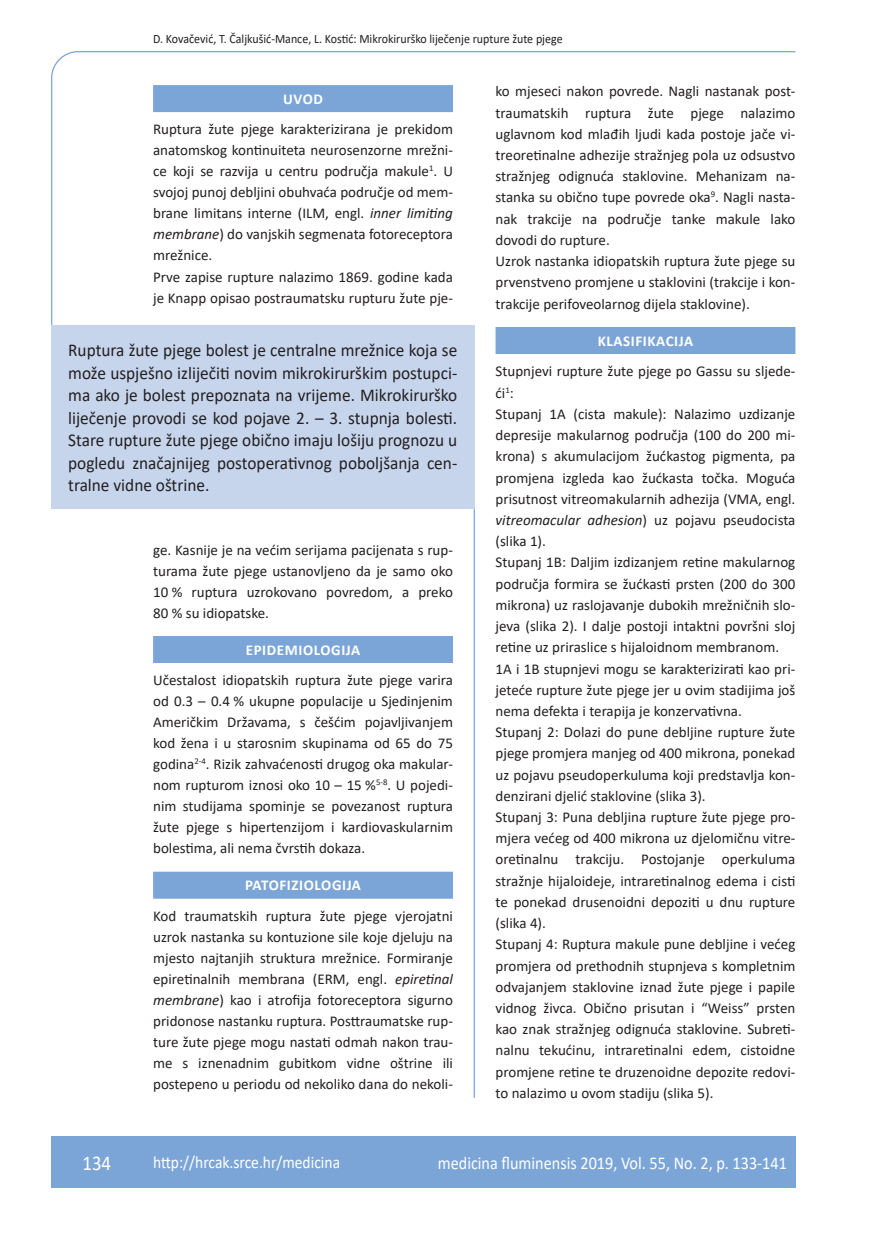
<style>
.page{position:relative;width:872px;height:1234px;background:#fff}
.page>*{position:absolute;margin:0;border:0;box-sizing:border-box;transform-origin:0 0}
.t1{font:21px "Calibri";color:#fff;scale:.9 1}
.anterfile{font:18px/22.5px "Calibri";color:#231f20;text-align:justify;scale:.96 1}
.t2{font:18px "Calibri";color:#fff;scale:.9 1}
.t3{font:17.25px "Calibri";color:#fff;scale:.9 1}
.osnovni_tekst{font:15px/21.1px "Calibri";color:#231f20;text-align:justify}
.naslov_ruler{font:700 15px "Calibri";letter-spacing:.04em;color:#fff}
.glava{font:12.75px "Calibri";color:#231f20;scale:.94 1}
.s1{font-style:italic}
</style>
<div class="page">
<svg style="left:51px;top:51px;width:745px;height:275px"></svg>
<hr style="left:473px;top:509px;width:2px;height:588px;background:#7ca5d7">
<div style="left:51px;top:1135px;width:744px;height:51px;background:#7ca5d7"></div>
<div style="left:153px;top:85px;width:300px;height:27px;background:#7ca5d7"></div>
<div style="left:153px;top:636px;width:300px;height:27px;background:#7ca5d7"></div>
<div style="left:153px;top:871px;width:300px;height:27px;background:#7ca5d7"></div>
<div style="left:495px;top:327px;width:300px;height:27px;background:#7ca5d7"></div>
<div style="left:51px;top:325px;width:423px;height:184px;background:#c6d5ec"></div>
<p class="glava" style="left:153px;top:29px;width:437px">D. Kovačević, T. Čaljkušić-Mance, L. Kostić: Mikrokirurško liječenje rupture žute pjege</p>
<p class="naslov_ruler" style="left:283px;top:88px;width:41px">UVOD</p>
<p class="osnovni_tekst" style="left:153px;top:118px;width:301px">Ruptura žute pjege karakterizirana je prekidom anatomskog kontinuiteta neurosenzorne mrežni&shy;ce koji se razvija u centru područja makule<sup>1</sup>. U svojoj punoj debljini obuhvaća područje od mem&shy;brane limitans interne (ILM, engl. <span class="s1">inner limiting membrane</span>) do vanjskih segmenata fotoreceptora mrežnice.</p>
<p class="osnovni_tekst" style="left:153px;top:265px;width:301px">Prve zapise rupture nalazimo 1869. godine kada je Knapp opisao postraumatsku rupturu žute pje-</p>
<p class="anterfile" style="left:68px;top:338px;width:407px">Ruptura žute pjege bolest je centralne mrežnice koja se može uspješno izliječiti novim mikrokirurškim postupci&shy;ma ako je bolest prepoznata na vrijeme. Mikrokirurško liječenje provodi se kod pojave 2. – 3. stupnja bolesti.<br>Stare rupture žute pjege obično imaju lošiju prognozu u pogledu značajnijeg postoperativnog poboljšanja cen&shy;tralne vidne oštrine.</p>
<p class="osnovni_tekst" style="left:153px;top:538px;width:301px">ge. Kasnije je na većim serijama pacijenata s rup&shy;turama žute pjege ustanovljeno da je samo oko 10 % ruptura uzrokovano povredom, a preko 80 % su idiopatske.</p>
<p class="naslov_ruler" style="left:246px;top:639px;width:116px">EPIDEMIOLOGIJA</p>
<p class="osnovni_tekst" style="left:153px;top:669px;width:301px">Učestalost idiopatskih ruptura žute pjege varira od 0.3 – 0.4 % ukupne populacije u Sjedinjenim Američkim Državama, s češćim pojavljivanjem kod žena i u starosnim skupinama od 65 do 75 godina<sup>2-4</sup>. Rizik zahvaćenosti drugog oka makular&shy;nom rupturom iznosi oko 10 – 15 %<sup>5-8</sup>. U pojedi&shy;nim studijama spominje se povezanost ruptura žute pjege s hipertenzijom i kardiovaskularnim bolestima, ali nema čvrstih dokaza.</p>
<p class="naslov_ruler" style="left:245px;top:874px;width:117px">PATOFIZIOLOGIJA</p>
<p class="osnovni_tekst" style="left:153px;top:904px;width:301px">Kod traumatskih ruptura žute pjege vjerojatni uzrok nastanka su kontuzione sile koje djeluju na mjesto najtanjih struktura mrežnice. Formiranje epiretinalnih membrana (ERM, engl. <span class="s1">epiretinal membrane</span>) kao i atrofija fotoreceptora sigurno pridonose nastanku ruptura. Posttraumatske rup&shy;ture žute pjege mogu nastati odmah nakon trau&shy;me s iznenadnim gubitkom vidne oštrine ili postepeno u periodu od nekoliko dana do nekoli-</p>
<p class="osnovni_tekst" style="left:495px;top:80px;width:301px">ko mjeseci nakon povrede. Nagli nastanak post&shy;traumatskih ruptura žute pjege nalazimo uglavnom kod mlađih ljudi kada postoje jače vi&shy;treoretinalne adhezije stražnjeg pola uz odsustvo stražnjeg odignuća staklovine. Mehanizam na&shy;stanka su obično tupe povrede oka<sup>9</sup>. Nagli nasta&shy;nak trakcije na područje tanke makule lako dovodi do rupture.</p>
<p class="osnovni_tekst" style="left:495px;top:250px;width:301px">Uzrok nastanka idiopatskih ruptura žute pjege su prvenstveno promjene u staklovini (trakcije i kon&shy;trakcije perifoveolarnog dijela staklovine).</p>
<p class="naslov_ruler" style="left:598px;top:330px;width:97px">KLASIFIKACIJA</p>
<p class="osnovni_tekst" style="left:495px;top:360px;width:301px">Stupnjevi rupture žute pjege po Gassu su sljede&shy;ći<sup>1</sup>:</p>
<p class="osnovni_tekst" style="left:495px;top:403px;width:301px">Stupanj 1A (cista makule): Nalazimo uzdizanje depresije makularnog područja (100 do 200 mi&shy;krona) s akumulacijom žućkastog pigmenta, pa promjena izgleda kao žućkasta točka. Moguća prisutnost vitreomakularnih adhezija (VMA, engl. <span class="s1">vitreomacular adhesion</span>) uz pojavu pseudocista (slika 1).</p>
<p class="osnovni_tekst" style="left:495px;top:551px;width:301px">Stupanj 1B: Daljim izdizanjem retine makularnog područja formira se žućkasti prsten (200 do 300 mikrona) uz raslojavanje dubokih mrežničnih slo&shy;jeva (slika 2). I dalje postoji intaktni površni sloj retine uz priraslice s hijaloidnom membranom.</p>
<p class="osnovni_tekst" style="left:495px;top:657px;width:301px">1A i 1B stupnjevi mogu se karakterizirati kao pri&shy;jeteće rupture žute pjege jer u ovim stadijima još nema defekta i terapija je konzervativna.</p>
<p class="osnovni_tekst" style="left:495px;top:721px;width:301px">Stupanj 2: Dolazi do pune debljine rupture žute pjege promjera manjeg od 400 mikrona, ponekad uz pojavu pseudoperkuluma koji predstavlja kon&shy;denzirani djelić staklovine (slika 3).</p>
<p class="osnovni_tekst" style="left:495px;top:805px;width:301px">Stupanj 3: Puna debljina rupture žute pjege pro&shy;mjera većeg od 400 mikrona uz djelomičnu vitre&shy;oretinalnu trakciju. Postojanje operkuluma stražnje hijaloideje, intraretinalnog edema i cisti te ponekad drusenoidni depoziti u dnu rupture (slika 4).</p>
<p class="osnovni_tekst" style="left:495px;top:933px;width:301px">Stupanj 4: Ruptura makule pune debljine i većeg promjera od prethodnih stupnjeva s kompletnim odvajanjem staklovine iznad žute pjege i papile vidnog živca. Obično prisutan i “Weiss” prsten kao znak stražnjeg odignuća staklovine. Subreti&shy;nalnu tekućinu, intraretinalni edem, cistoidne promjene retine te druzenoidne depozite redovi&shy;to nalazimo u ovom stadiju (slika 5).</p>
<p class="t1" style="left:82px;top:1147px;width:33px">134</p>
<p class="t3" style="left:153px;top:1149px;width:209px">http://hrcak.srce.hr/medicina</p>
<p class="t2" style="left:438px;top:1149px;width:389px">medicina fluminensis 2019, Vol. 55, No. 2, p. 133-141</p>
</div>
